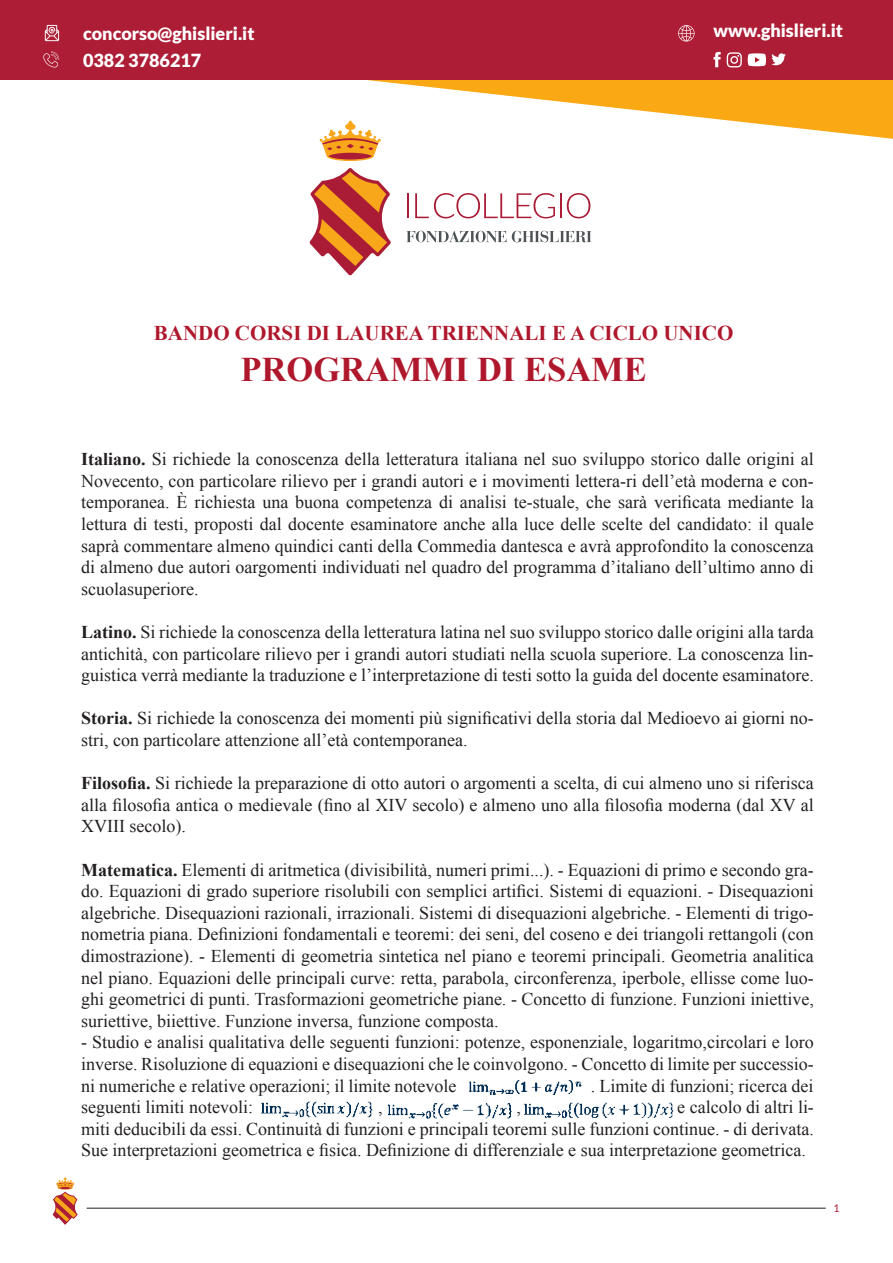
<style>
.page{position:relative;width:893px;height:1263px;background:#fff}
.page>*{position:absolute;margin:0;border:0;box-sizing:border-box;transform-origin:0 0}
.t1{font:700 34.5px "Times New Roman";color:#af182c}
.t2{font:700 21px "Times New Roman";color:#af182c}
.t3{font:18px/21.6px "Times New Roman";color:#231f20;text-align:justify}
.t4{font:900 18px "Lato";color:#fff}
.t5{font:10.5px "Lato";color:#af182c}
.s1{font-weight:700}
</style>
<div class="page">
<hr style="left:407px;top:193px;width:2px;height:25px;background:#aa1c35">
<svg style="left:415px;top:193px;width:140px;height:25px"></svg>
<hr style="left:560px;top:193px;width:2px;height:25px;background:#aa1c35">
<svg style="left:567px;top:193px;width:23px;height:25px"></svg>
<svg style="left:406px;top:231px;width:100px;height:11px"></svg>
<svg style="left:512px;top:231px;width:79px;height:11px"></svg>
<svg style="left:309px;top:168px;width:82px;height:108px"></svg>
<svg style="left:320px;top:139px;width:61px;height:22px"></svg>
<svg style="left:53px;top:1177px;width:25px;height:48px"></svg>
<hr style="left:87px;top:1208px;width:739px;height:1px;background:#231f20">
<svg style="left:320px;top:80px;width:573px;height:59px"></svg>
<div style="left:0;top:0;width:893px;height:80px;background:#ad1d36"></div>
<svg style="left:678px;top:25px;width:16px;height:17px"></svg>
<svg style="left:727px;top:52px;width:15px;height:15px"></svg>
<svg style="left:714px;top:52px;width:7px;height:15px"></svg>
<svg style="left:748px;top:53px;width:38px;height:13px"></svg>
<svg style="left:45px;top:25px;width:14px;height:16px"></svg>
<svg style="left:43px;top:52px;width:16px;height:15px"></svg>
<img style="left:468px;top:1080px;width:114px;height:15px">
<img style="left:261px;top:1101px;width:112px;height:17px">
<img style="left:387px;top:1103px;width:125px;height:16px">
<img style="left:524px;top:1102px;width:150px;height:16px">
<p class="t4" style="left:83px;top:23px;width:173px">concorso@ghislieri.it</p>
<p class="t4" style="left:714px;top:20px;width:131px">www.ghislieri.it</p>
<p class="t4" style="left:83px;top:50px;width:120px">0382 3786217</p>
<p class="t2" style="left:154px;top:318px;width:581px">BANDO CORSI DI LAUREA TRIENNALI E A CICLO UNICO</p>
<p class="t1" style="left:241px;top:346px;width:408px">PROGRAMMI DI ESAME</p>
<p class="t3" style="left:81px;top:448px;width:734px"><span class="s1">Italiano.</span> Si richiede la conoscenza della letteratura italiana nel suo sviluppo storico dalle origini al Novecento, con particolare rilievo per i grandi autori e i movimenti lettera-ri dell’età moderna e con&shy;temporanea. È richiesta una buona competenza di analisi te-stuale, che sarà verificata mediante la lettura di testi, proposti dal docente esaminatore anche alla luce delle scelte del candidato: il quale saprà commentare almeno quindici canti della Commedia dantesca e avrà approfondito la conoscenza di almeno due autori oargomenti individuati nel quadro del programma d’italiano dell’ultimo anno di scuolasuperiore.</p>
<p class="t3" style="left:81px;top:621px;width:734px"><span class="s1">Latino.</span> Si richiede la conoscenza della letteratura latina nel suo sviluppo storico dalle origini alla tarda antichità, con particolare rilievo per i grandi autori studiati nella scuola superiore. La conoscenza lin&shy;guistica verrà mediante la traduzione e l’interpretazione di testi sotto la guida del docente esaminatore.</p>
<p class="t3" style="left:81px;top:707px;width:734px"><span class="s1">Storia.</span> Si richiede la conoscenza dei momenti più significativi della storia dal Medioevo ai giorni no&shy;stri, con particolare attenzione all’età contemporanea.</p>
<p class="t3" style="left:81px;top:772px;width:734px"><span class="s1">Filosofia.</span> Si richiede la preparazione di otto autori o argomenti a scelta, di cui almeno uno si riferisca alla filosofia antica o medievale (fino al XIV secolo) e almeno uno alla filosofia moderna (dal XV al XVIII secolo).</p>
<p class="t3" style="left:81px;top:858px;width:734px"><span class="s1">Matematica.</span> Elementi di aritmetica (divisibilità, numeri primi...). - Equazioni di primo e secondo gra&shy;do. Equazioni di grado superiore risolubili con semplici artifici. Sistemi di equazioni. - Disequazioni algebriche. Disequazioni razionali, irrazionali. Sistemi di disequazioni algebriche. - Elementi di trigo&shy;nometria piana. Definizioni fondamentali e teoremi: dei seni, del coseno e dei triangoli rettangoli (con dimostrazione). - Elementi di geometria sintetica nel piano e teoremi principali. Geometria analitica nel piano. Equazioni delle principali curve: retta, parabola, circonferenza, iperbole, ellisse come luo&shy;ghi geometrici di punti. Trasformazioni geometriche piane. - Concetto di funzione. Funzioni iniettive, suriettive, biiettive. Funzione inversa, funzione composta.</p>
<p class="t3" style="left:81px;top:1031px;width:734px">- Studio e analisi qualitativa delle seguenti funzioni: potenze, esponenziale, logaritmo,circolari e loro inverse. Risoluzione di equazioni e disequazioni che le coinvolgono. - Concetto di limite per successio&shy;ni numeriche e relative operazioni; il limite notevole</p>
<p class="t3" style="left:591px;top:1074px;width:224px">. Limite di funzioni; ricerca dei</p>
<p class="t3" style="left:81px;top:1096px;width:734px;text-indent:596px">e calcolo di altri li&shy;miti deducibili da essi. Continuità di funzioni e principali teoremi sulle funzioni continue. - di derivata.<br>Sue interpretazioni geometrica e fisica. Definizione di differenziale e sua interpretazione geometrica.</p>
<p class="t3" style="left:81px;top:1096px;width:173px">seguenti limiti notevoli:</p>
<p class="t3" style="left:378px;top:1096px;width:6px">,</p>
<p class="t3" style="left:516px;top:1096px;width:6px">,</p>
<p class="t5" style="left:833px;top:1202px;width:8px">1</p>
</div>
